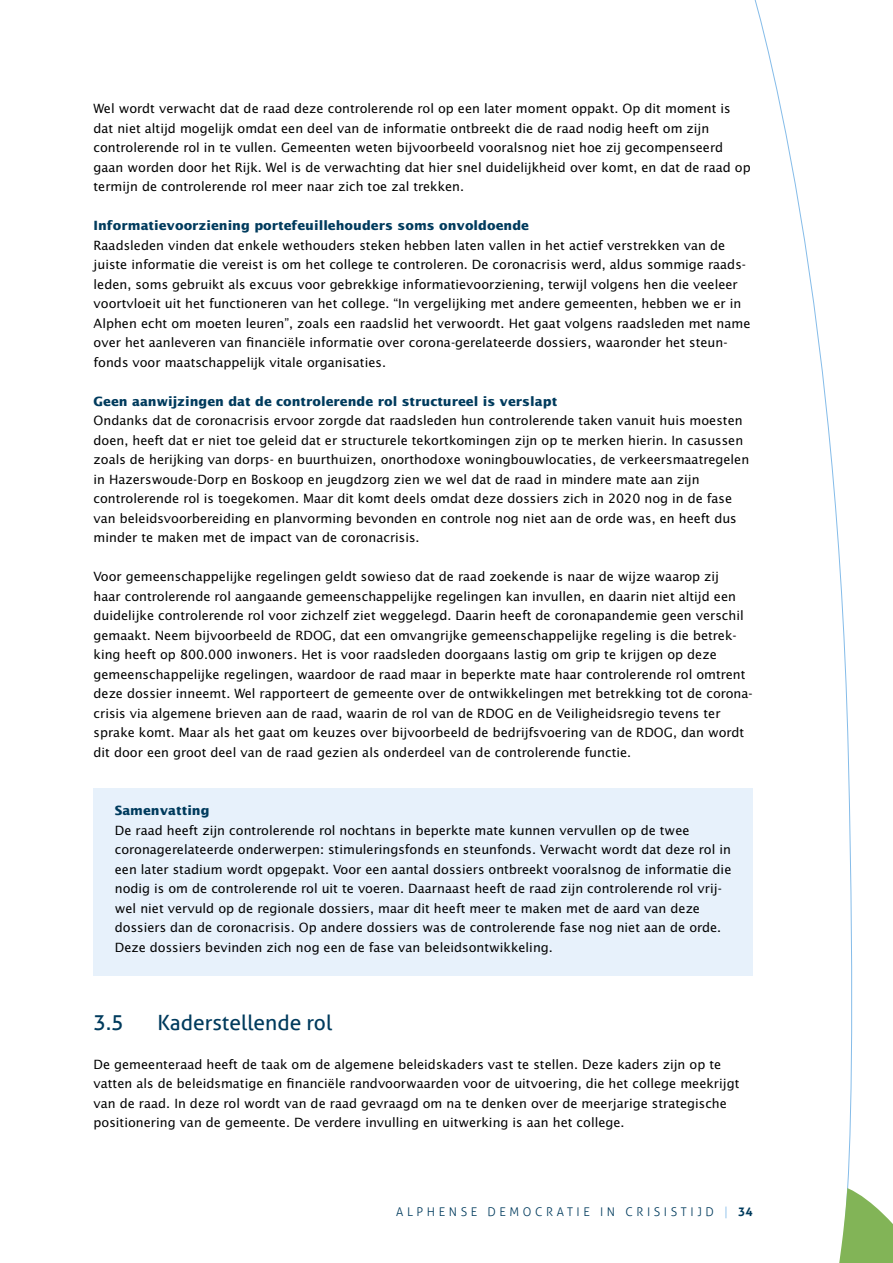
<style>
.page{position:relative;width:893px;height:1263px;background:#fff}
.page>*{position:absolute;margin:0;border:0;box-sizing:border-box;transform-origin:0 0}
.AadR-paragraaf_Bijla{font:21px "Aller";color:#003b5d}
.AadR-plat_P{font:12.75px/19.5px "Lucida Sans";color:#000}
.AadR-kader_met_arcer{font:12.75px/19.5px "Lucida Sans";color:#000}
.AadR-tussenkop_Bijla{font:700 12.75px "Lucida Sans";color:#003b5d}
.AadR-kaderkop_met_ar{font:700 12.75px "Lucida Sans";color:#003b5d}
.t1{font:300 12px "Aller";letter-spacing:.3em;color:#003b5d}
.s1{color:#85bce9}
.s2{font-weight:700}
</style>
<div class="page">
<svg style="left:754px;top:0;width:99px;height:1188px"></svg>
<svg style="left:839px;top:1188px;width:54px;height:75px"></svg>
<div style="left:94px;top:788px;width:659px;height:43px;background:#e7f1fb"></div>
<div style="left:94px;top:804px;width:659px;height:172px;background:#e7f1fb"></div>
<p class="AadR-plat_P" style="left:94px;top:99px;width:659px">Wel wordt verwacht dat de raad deze controlerende rol op een later moment oppakt. Op dit moment is dat niet altijd mogelijk omdat een deel van de informatie ontbreekt die de raad nodig heeft om zijn controlerende rol in te vullen. Gemeenten weten bijvoorbeeld vooralsnog niet hoe zij gecompenseerd gaan worden door het Rijk. Wel is de verwachting dat hier snel duidelijkheid over komt, en dat de raad op termijn de controlerende rol meer naar zich toe zal trekken.</p>
<h3 class="AadR-tussenkop_Bijla" style="left:94px;top:218px;width:437px">Informatievoorziening portefeuillehouders soms onvoldoende</h3>
<p class="AadR-plat_P" style="left:94px;top:235px;width:658px">Raadsleden vinden dat enkele wethouders steken hebben laten vallen in het actief verstrekken van de juiste informatie die vereist is om het college te controleren. De coronacrisis werd, aldus sommige raads&shy;leden, soms gebruikt als excuus voor gebrekkige informatievoorziening, terwijl volgens hen die veeleer voortvloeit uit het functioneren van het college. “In vergelijking met andere gemeenten, hebben we er in Alphen echt om moeten leuren”, zoals een raadslid het verwoordt. Het gaat volgens raadsleden met name over het aanleveren van financiële informatie over corona-gerelateerde dossiers, waaronder het steun&shy;fonds voor maatschappelijk vitale organisaties.</p>
<h3 class="AadR-tussenkop_Bijla" style="left:94px;top:394px;width:465px">Geen aanwijzingen dat de controlerende rol structureel is verslapt</h3>
<p class="AadR-plat_P" style="left:94px;top:411px;width:657px">Ondanks dat de coronacrisis ervoor zorgde dat raadsleden hun controlerende taken vanuit huis moesten doen, heeft dat er niet toe geleid dat er structurele tekortkomingen zijn op te merken hierin. In casussen zoals de herijking van dorps- en buurthuizen, onorthodoxe woningbouwlocaties, de verkeersmaatregelen in Hazerswoude-Dorp en Boskoop en jeugdzorg zien we wel dat de raad in mindere mate aan zijn controlerende rol is toegekomen. Maar dit komt deels omdat deze dossiers zich in 2020 nog in de fase van beleidsvoorbereiding en planvorming bevonden en controle nog niet aan de orde was, en heeft dus minder te maken met de impact van de coronacrisis.</p>
<p class="AadR-plat_P" style="left:94px;top:567px;width:659px">Voor gemeenschappelijke regelingen geldt sowieso dat de raad zoekende is naar de wijze waarop zij<br>haar controlerende rol aangaande gemeenschappelijke regelingen kan invullen, en daarin niet altijd een duidelijke controlerende rol voor zichzelf ziet weggelegd. Daarin heeft de coronapandemie geen verschil gemaakt. Neem bijvoorbeeld de RDOG, dat een omvangrijke gemeenschappelijke regeling is die betrek&shy;king heeft op 800.000 inwoners. Het is voor raadsleden doorgaans lastig om grip te krijgen op deze gemeenschappelijke regelingen, waardoor de raad maar in beperkte mate haar controlerende rol omtrent deze dossier inneemt. Wel rapporteert de gemeente over de ontwikkelingen met betrekking tot de corona&shy;crisis via algemene brieven aan de raad, waarin de rol van de RDOG en de Veiligheidsregio tevens ter sprake komt. Maar als het gaat om keuzes over bijvoorbeeld de bedrijfsvoering van de RDOG, dan wordt dit door een groot deel van de raad gezien als onderdeel van de controlerende functie.</p>
<h4 class="AadR-kaderkop_met_ar" style="left:115px;top:803px;width:96px">Samenvatting</h4>
<p class="AadR-kader_met_arcer" style="left:115px;top:820px;width:618px">De raad heeft zijn controlerende rol nochtans in beperkte mate kunnen vervullen op de twee coronagerelateerde onderwerpen: stimuleringsfonds en steunfonds. Verwacht wordt dat deze rol in een later stadium wordt opgepakt. Voor een aantal dossiers ontbreekt vooralsnog de informatie die nodig is om de controlerende rol uit te voeren. Daarnaast heeft de raad zijn controlerende rol vrij&shy;wel niet vervuld op de regionale dossiers, maar dit heeft meer te maken met de aard van deze dossiers dan de coronacrisis. Op andere dossiers was de controlerende fase nog niet aan de orde.<br>Deze dossiers bevinden zich nog een de fase van beleidsontwikkeling.</p>
<h2 class="AadR-paragraaf_Bijla" style="left:94px;top:1009px;width:32px">3.5</h2>
<h2 class="AadR-paragraaf_Bijla" style="left:157px;top:1009px;width:176px">Kaderstellende rol</h2>
<p class="AadR-plat_P" style="left:94px;top:1054px;width:647px">De gemeenteraad heeft de taak om de algemene beleidskaders vast te stellen. Deze kaders zijn op te vatten als de beleidsmatige en financiële randvoorwaarden voor de uitvoering, die het college meekrijgt van de raad. In deze rol wordt van de raad gevraagd om na te denken over de meerjarige strategische positionering van de gemeente. De verdere invulling en uitwerking is aan het college.</p>
<p class="t1" style="left:396px;top:1205px;width:358px">ALPHENSE DEMOCRATIE IN CRISISTIJD <span class="s1">|</span> <span class="s2">34</span></p>
</div>
